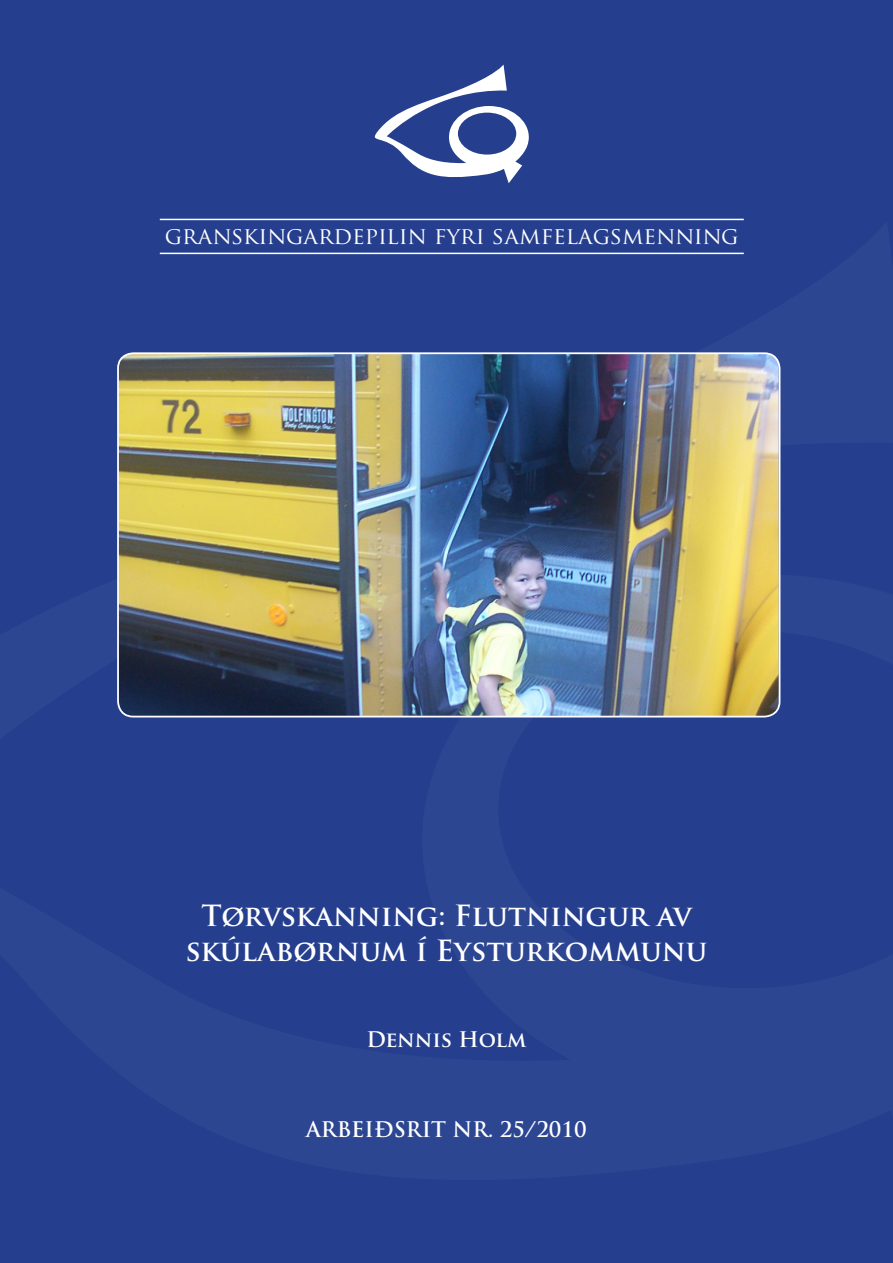
<style>
.page{position:relative;width:893px;height:1263px;background:#253f8e}
.page>*{position:absolute;margin:0;border:0;box-sizing:border-box;transform-origin:0 0}
.t1{font:700 28.5px "Trajan Pro";color:#fff}
.t2{font:23.1px "Trajan Pro";color:#fff}
.t3{font:700 21px "Trajan Pro";color:#fff}
</style>
<div class="page">
<img style="left:118px;top:353px;width:661px;height:364px">
<div style="left:117px;top:352px;width:663px;height:365px;border:2px solid #fff;border-radius:15px"></div>
<svg style="left:374px;top:65px;width:155px;height:118px"></svg>
<hr style="left:160px;top:219px;width:584px;height:1px;background:#fff">
<hr style="left:160px;top:253px;width:584px;height:1px;background:#fff">
<p class="t2" style="left:165px;top:221px;width:575px">GRANSKINGARDEPILIN FYRI SAMFELAGSMENNING</p>
<p class="t1" style="left:201px;top:898px;width:491px">Tørvskanning: Flutningur av</p>
<p class="t1" style="left:186px;top:932px;width:523px">skúlabørnum í Eysturkommunu</p>
<p class="t3" style="left:367px;top:1026px;width:161px">Dennis Holm</p>
<p class="t3" style="left:306px;top:1116px;width:282px">ARBEIÐSRIT NR. 25/2010</p>
</div>
